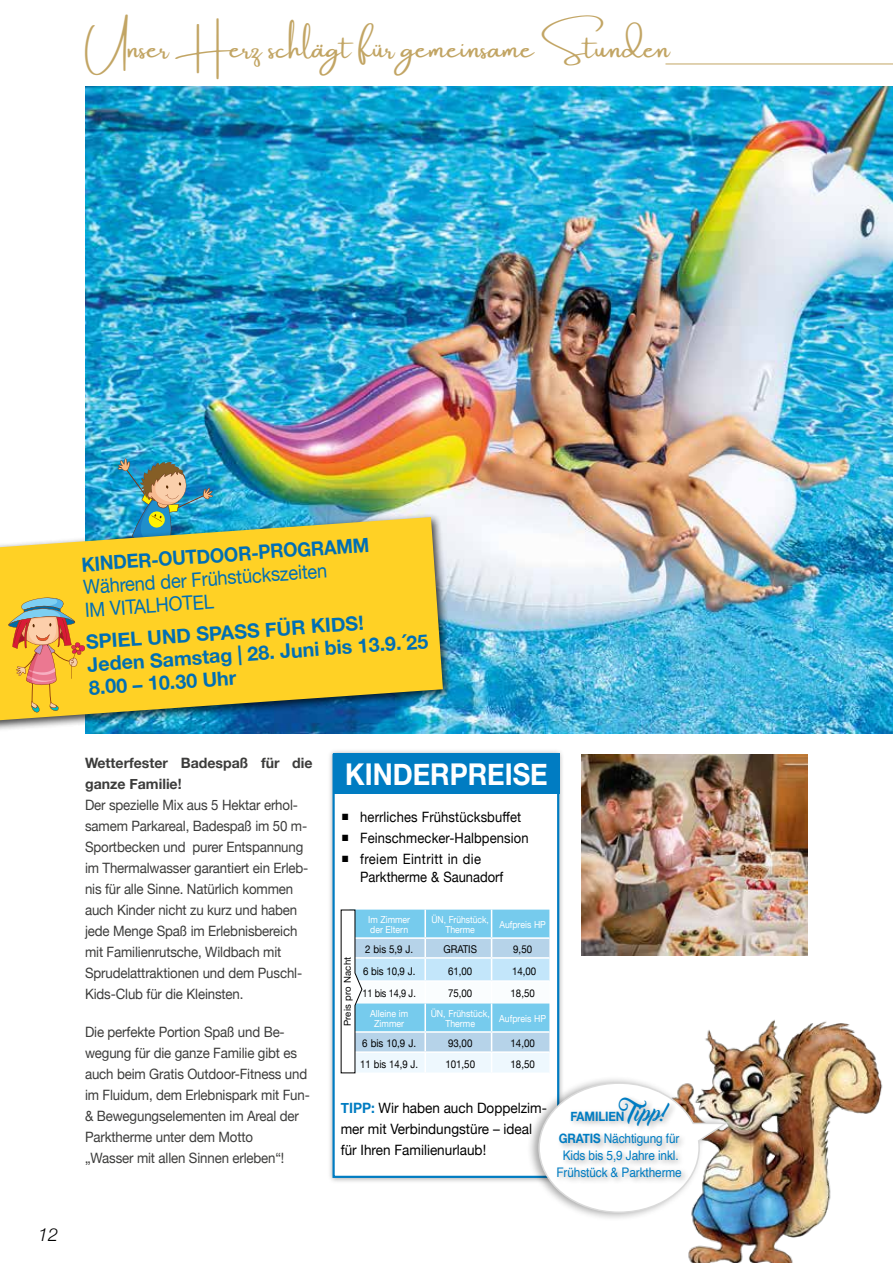
<style>
.page{position:relative;width:893px;height:1263px;background:#fff}
.page>*{position:absolute;margin:0;border:0;box-sizing:border-box;transform-origin:0 0}
.t1{font:700 30px "Helvetica Neue";color:#fff;scale:.9 1}
.t2{font:28.05px "Amsterdam One";color:#c2a564}
.t3{font:700 19.65px/22.8px "Helvetica Neue";color:#006fb4}
.t4{font:19.65px/22.8px "Helvetica Neue";color:#006fb4;scale:.93 1}
.t5{font:700 19.65px "Helvetica Neue";color:#006fb4;scale:.93 1}
.t6{font:italic 300 18px "Helvetica Neue";color:#000}
.t7{font:14.25px/21px "Helvetica Neue";letter-spacing:-.01em;color:#3c3c3b;scale:.93 1}
.t8{font:14.25px/18px "Helvetica Neue";color:#000;scale:.91 1}
.t9{font:14.25px/21px "Helvetica Neue";color:#000;scale:.95 1}
.t10{font:700 14.25px/21px "Helvetica Neue";color:#3c3c3b}
.t11{font:13.2px/17px "Helvetica";letter-spacing:-.01em;color:#007cc2;text-align:center;scale:.9 1}
.t12{font:700 13.05px "Helvetica Neue";letter-spacing:-.01em;color:#007cc2;scale:.9 1}
.t13{font:10.8px "Helvetica Neue";color:#000;scale:.9 1}
.t14{font:10.8px "Helvetica Neue";color:#000;scale:.85 1}
.t15{font:10.8px "Helvetica Neue";color:#000;scale:.88 1}
.t16{font:9.75px/10.8px "Helvetica Neue";color:#fff;text-align:center;scale:.9 1}
.t17{font:9.6px/10.8px "Helvetica Neue";color:#fff;scale:.9 1}
.t18{font:9.6px/10.8px "Helvetica Neue";color:#fff;text-align:center;scale:.88 1}
.t19{font:9.45px "Helvetica Neue";letter-spacing:.02em;color:#000}
.s1{font-size:22.2px}
.s2{font-weight:700;color:#007cc2}
.s3{font-family:"Master Of Break";font-weight:400;font-size:22.05px}
.s4{font-family:"Helvetica Neue";font-weight:700;font-size:13.05px}
</style>
<div class="page">
<img style="left:86px;top:86px;width:807px;height:647px">
<img style="left:118px;top:458px;width:95px;height:54px">
<div style="left:0;top:512px;width:454px;height:221px;background:#000;opacity:.75"></div>
<svg style="left:0;top:517px;width:443px;height:203px;background:#dfc53e"></svg>
<div style="left:327px;top:748px;width:238px;height:436px;background:#000;opacity:.35"></div>
<div style="left:332px;top:754px;width:227px;height:424px;background:#fff;border:2px solid #007cc2"></div>
<div style="left:333px;top:754px;width:226px;height:40px;background:#007cc2"></div>
<svg style="left:340px;top:909px;width:209px;height:165px"></svg>
<img style="left:581px;top:754px;width:227px;height:201px">
<img style="left:688px;top:1019px;width:195px;height:244px">
<hr style="left:665px;top:64px;width:228px;height:1px;background:#c2a564">
<div style="left:526px;top:1075px;width:205px;height:147px;background:#000;opacity:.35"></div>
<img style="left:538px;top:1082px;width:193px;height:132px">
<div style="left:554px;top:1095px;width:135px;height:90px;background:#000;opacity:.3"></div>
<svg style="left:8px;top:596px;width:78px;height:117px;background:#e4b34c"></svg>
<h2 class="t2" style="left:85px;top:33px;width:588px">Unser Herz schlägt für gemeinsame <span class="s1">S</span>tunden</h2>
<h3 class="t5" style="left:81px;top:549px;width:312px;rotate:-4deg">KINDER-OUTDOOR-PROGRAMM</h3>
<h3 class="t4" style="left:83px;top:577px;width:264px;rotate:-4deg">Während der Frühstückszeiten<br>IM VITALHOTEL</h3>
<h3 class="t3" style="left:85px;top:631px;width:343px;rotate:-4deg">SPIEL UND SPASS FÜR KIDS!<br>Jeden Samstag | 28. Juni bis 13.9.´25<br>8.00 – 10.30 Uhr</h3>
<p class="t6" style="left:38px;top:1220px;width:22px">12</p>
<p class="t10" style="left:85px;top:753px;width:229px">Wetterfester Badespaß für die ganze Familie!</p>
<p class="t7" style="left:85px;top:795px;width:242px">Der spezielle Mix aus 5 Hektar erhol&shy;samem Parkareal, Badespaß im 50 m-Sportbecken und purer Entspannung im Thermalwasser garantiert ein Erleb&shy;nis für alle Sinne. Natürlich kommen auch Kinder nicht zu kurz und haben jede Menge Spaß im Erlebnisbereich mit Familienrutsche, Wildbach mit Sprudelattraktionen und dem Puschl-Kids-Club für die Kleinsten.</p>
<p class="t7" style="left:85px;top:1022px;width:243px">Die perfekte Portion Spaß und Be&shy;wegung für die ganze Familie gibt es auch beim Gratis Outdoor-Fitness und im Fluidum, dem Erlebnispark mit Fun-&amp; Bewegungselementen im Areal der Parktherme unter dem Motto<br>„Wasser mit allen Sinnen erleben“!</p>
<h1 class="t1" style="left:345px;top:751px;width:226px">KINDERPREISE</h1>
<p class="t8" style="left:342px;top:808px;width:198px">■ herrliches Frühstücksbuffet</p>
<p class="t8" style="left:342px;top:829px;width:206px">■ Feinschmecker-Halbpension</p>
<p class="t8" style="left:360px;top:850px;width:159px;text-indent:-18px">■ freiem Eintritt in die<br>Parktherme &amp; Saunadorf</p>
<p class="t17" style="left:368px;top:914px;width:48px">Im Zimmer der Eltern</p>
<p class="t18" style="left:431px;top:914px;width:67px">ÜN, Frühstück,<br>Therme</p>
<p class="t17" style="left:499px;top:920px;width:53px">Aufpreis HP</p>
<p class="t13" style="left:365px;top:941px;width:55px">2 bis 5,9 J.</p>
<p class="t13" style="left:443px;top:941px;width:39px">GRATIS</p>
<p class="t13" style="left:513px;top:941px;width:22px">9,50</p>
<p class="t13" style="left:363px;top:963px;width:60px">6 bis 10,9 J.</p>
<p class="t13" style="left:448px;top:963px;width:28px">61,00</p>
<p class="t13" style="left:512px;top:963px;width:28px">14,00</p>
<p class="t14" style="left:362px;top:986px;width:64px">11 bis 14,9 J.</p>
<p class="t13" style="left:448px;top:986px;width:28px">75,00</p>
<p class="t13" style="left:511px;top:986px;width:28px">18,50</p>
<p class="t16" style="left:370px;top:1008px;width:44px">Alleine im<br>Zimmer</p>
<p class="t16" style="left:431px;top:1008px;width:67px">ÜN, Frühstück,<br>Therme</p>
<p class="t16" style="left:499px;top:1014px;width:53px">Aufpreis HP</p>
<p class="t13" style="left:362px;top:1035px;width:61px">6 bis 10,9 J.</p>
<p class="t13" style="left:448px;top:1035px;width:29px">93,00</p>
<p class="t13" style="left:510px;top:1035px;width:29px">14,00</p>
<p class="t15" style="left:360px;top:1056px;width:67px">11 bis 14,9 J.</p>
<p class="t13" style="left:445px;top:1056px;width:35px">101,50</p>
<p class="t13" style="left:511px;top:1056px;width:29px">18,50</p>
<p class="t19" style="left:341px;top:1026px;width:71px;rotate:-90deg">Preis pro Nacht</p>
<p class="t9" style="left:341px;top:1099px;width:219px"><span class="s2">TIPP:</span> Wir haben auch Doppelzim&shy;mer mit Verbindungstüre – ideal für Ihren Familienurlaub!</p>
<p class="t12" style="left:570px;top:1106px;width:110px">FAMILIEN <span class="s3">Tipp!</span></p>
<p class="t11" style="left:556px;top:1131px;width:141px"><span class="s4">GRATIS</span> Nächtigung für<br>Kids bis 5,9 Jahre inkl.<br>Frühstück &amp; Parktherme</p>
</div>
